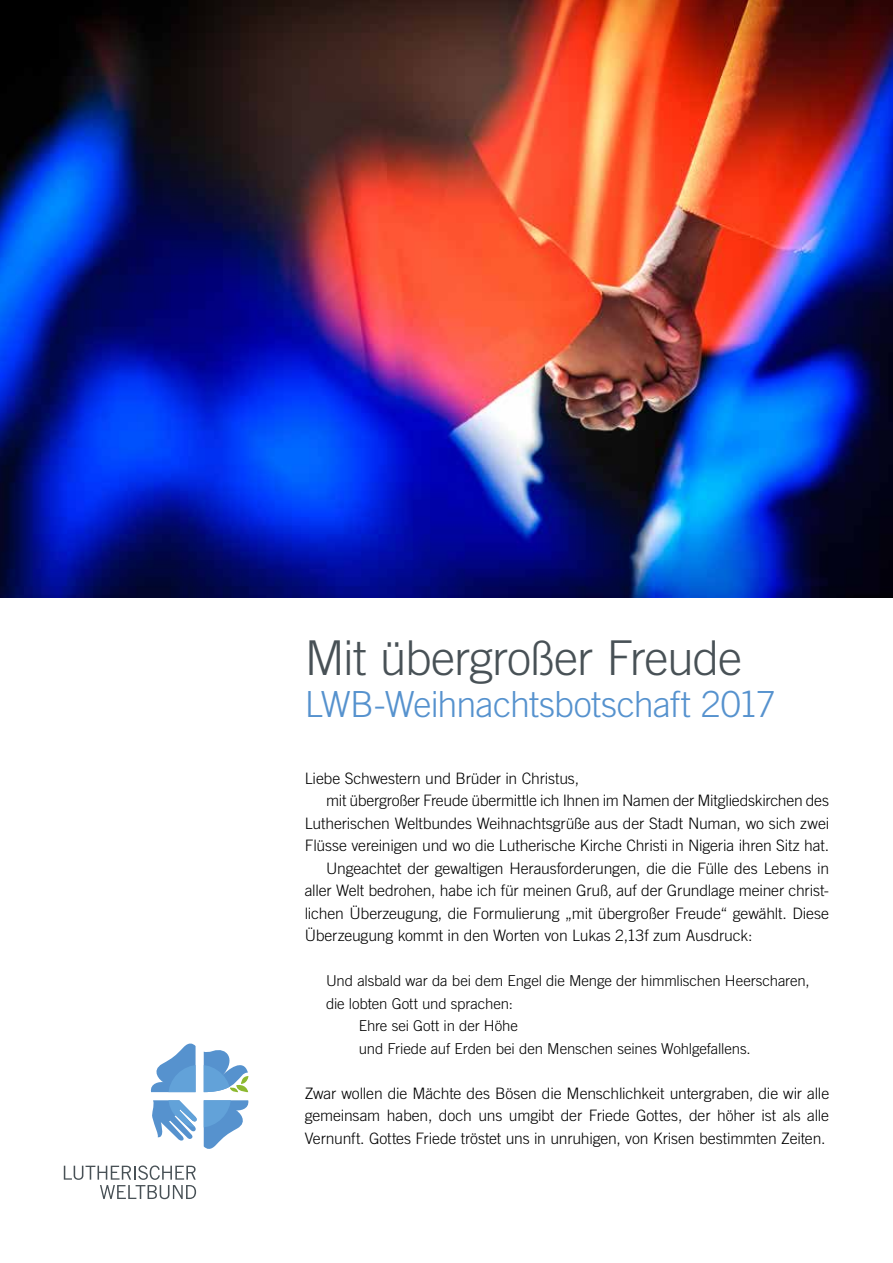
<style>
.page{position:relative;width:893px;height:1263px;background:#fff}
.page>*{position:absolute;margin:0;border:0;box-sizing:border-box;transform-origin:0 0}
.t1{font:300 48px "Trade Gothic LT Std";letter-spacing:-.02em;color:#485156}
.t2{font:300 36px "Trade Gothic LT Std";letter-spacing:-.02em;color:#5692ce}
.t3{font:300 15.75px/22.5px "Trade Gothic LT Std";letter-spacing:-.01em;color:#000;text-align:justify}
.t4{font:300 15px "Trade Gothic LT Std";letter-spacing:-.01em;color:#000}
</style>
<div class="page">
<svg style="left:64px;top:1165px;width:132px;height:34px"></svg>
<svg style="left:150px;top:1043px;width:46px;height:49px"></svg>
<svg style="left:204px;top:1100px;width:44px;height:49px"></svg>
<svg style="left:204px;top:1050px;width:44px;height:42px"></svg>
<svg style="left:152px;top:1100px;width:44px;height:41px"></svg>
<svg style="left:168px;top:1065px;width:63px;height:63px;fill:#62a2d9"></svg>
<img style="left:0;top:0;width:893px;height:598px">
<h1 class="t1" style="left:305px;top:629px;width:439px">Mit übergroßer Freude</h1>
<h2 class="t2" style="left:305px;top:682px;width:473px">LWB-Weihnachtsbotschaft 2017</h2>
<p class="t3" style="left:305px;top:767px;width:276px">Liebe Schwestern und Brüder in Christus,</p>
<p class="t3" style="left:326px;top:789px;width:505px">mit übergroßer Freude übermittle ich Ihnen im Namen der Mitgliedskirchen des</p>
<p class="t3" style="left:305px;top:812px;width:526px">Lutherischen Weltbundes Weihnachtsgrüße aus der Stadt Numan, wo sich zwei</p>
<p class="t3" style="left:305px;top:834px;width:526px">Flüsse vereinigen und wo die Lutherische Kirche Christi in Nigeria ihren Sitz hat.</p>
<p class="t3" style="left:326px;top:857px;width:505px">Ungeachtet der gewaltigen Herausforderungen, die die Fülle des Lebens in</p>
<p class="t3" style="left:305px;top:879px;width:526px">aller Welt bedrohen, habe ich für meinen Gruß, auf der Grundlage meiner christ-</p>
<p class="t3" style="left:305px;top:902px;width:526px">lichen Überzeugung, die Formulierung „mit übergroßer Freude“ gewählt. Diese</p>
<p class="t3" style="left:305px;top:924px;width:449px">Überzeugung kommt in den Worten von Lukas 2,13f zum Ausdruck:</p>
<p class="t4" style="left:326px;top:972px;width:485px">Und alsbald war da bei dem Engel die Menge der himmlischen Heerscharen,</p>
<p class="t4" style="left:326px;top:995px;width:188px">die lobten Gott und sprachen:</p>
<p class="t4" style="left:359px;top:1017px;width:161px">Ehre sei Gott in der Höhe</p>
<p class="t4" style="left:359px;top:1040px;width:394px">und Friede auf Erden bei den Menschen seines Wohlgefallens.</p>
<p class="t3" style="left:305px;top:1082px;width:526px">Zwar wollen die Mächte des Bösen die Menschlichkeit untergraben, die wir alle gemeinsam haben, doch uns umgibt der Friede Gottes, der höher ist als alle Vernunft. Gottes Friede tröstet uns in unruhigen, von Krisen bestimmten Zeiten.</p>
</div>
